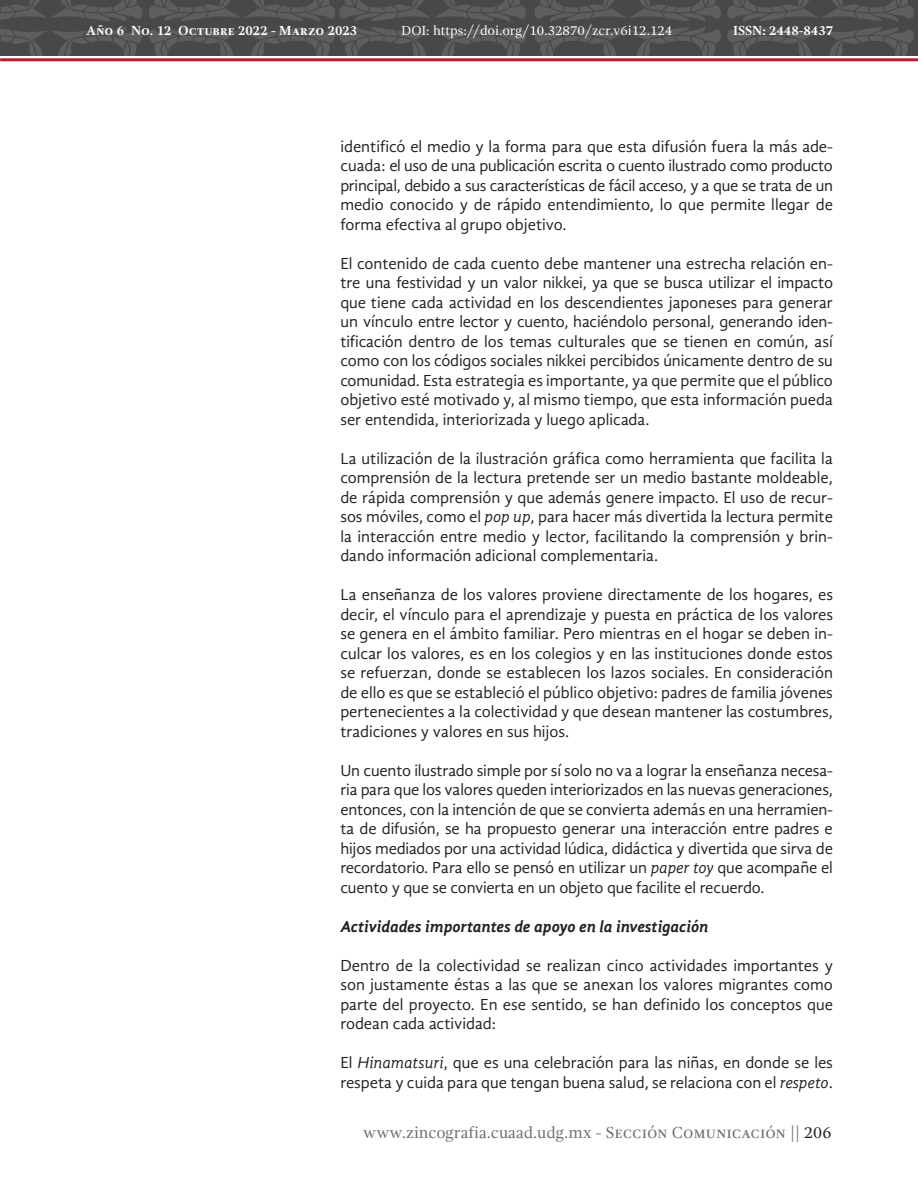
<style>
.page{position:relative;width:918px;height:1188px;background:#fff}
.page>*{position:absolute;margin:0;border:0;box-sizing:border-box;transform-origin:0 0}
.t1{font:16.5px/19.5px "Gandhi Sans";color:#231f20;text-align:justify}
.t2{font:16.5px "Gandhi Serif";color:#6c6d70}
.t3{font:italic 700 16.5px "Gandhi Sans";color:#231f20}
.t4{font:700 13.5px "Gandhi Serif";color:#fff}
.t5{font:13.5px "Gandhi Serif";color:#fff}
.s1{font-style:italic}
.s2{color:#231f20}
</style>
<div class="page">
<hr style="left:0;top:58px;width:918px;height:3px;background:#be1d2c">
<svg style="left:0;top:0;width:527px;height:56px;background:#4e5052"></svg>
<svg style="left:533px;top:0;width:382px;height:56px;background:#4e5052"></svg>
<p class="t4" style="left:86px;top:23px;width:273px">Año 6 No. 12 Octubre 2022 - Marzo 2023</p>
<p class="t5" style="left:401px;top:23px;width:273px">DOI: https://doi.org/10.32870/zcr.v6i12.124</p>
<p class="t4" style="left:733px;top:23px;width:102px">ISSN: 2448-8437</p>
<p class="t1" style="left:340px;top:136px;width:494px">identificó el medio y la forma para que esta difusión fuera la más ade&shy;cuada: el uso de una publicación escrita o cuento ilustrado como producto principal, debido a sus características de fácil acceso, y a que se trata de un medio conocido y de rápido entendimiento, lo que permite llegar de forma efectiva al grupo objetivo.</p>
<p class="t1" style="left:340px;top:253px;width:494px">El contenido de cada cuento debe mantener una estrecha relación en&shy;tre una festividad y un valor nikkei, ya que se busca utilizar el impacto que tiene cada actividad en los descendientes japoneses para generar un vínculo entre lector y cuento, haciéndolo personal, generando iden&shy;tificación dentro de los temas culturales que se tienen en común, así como con los códigos sociales nikkei percibidos únicamente dentro de su comunidad. Esta estrategia es importante, ya que permite que el público objetivo esté motivado y, al mismo tiempo, que esta información pueda ser entendida, interiorizada y luego aplicada.</p>
<p class="t1" style="left:340px;top:448px;width:494px">La utilización de la ilustración gráfica como herramienta que facilita la comprensión de la lectura pretende ser un medio bastante moldeable, de rápida comprensión y que además genere impacto. El uso de recur&shy;sos móviles, como el <span class="s1">pop up</span>, para hacer más divertida la lectura permite la interacción entre medio y lector, facilitando la comprensión y brin&shy;dando información adicional complementaria.</p>
<p class="t1" style="left:340px;top:585px;width:494px">La enseñanza de los valores proviene directamente de los hogares, es decir, el vínculo para el aprendizaje y puesta en práctica de los valores se genera en el ámbito familiar. Pero mientras en el hogar se deben in&shy;culcar los valores, es en los colegios y en las instituciones donde estos se refuerzan, donde se establecen los lazos sociales. En consideración de ello es que se estableció el público objetivo: padres de familia jóvenes pertenecientes a la colectividad y que desean mantener las costumbres, tradiciones y valores en sus hijos.</p>
<p class="t1" style="left:340px;top:760px;width:494px">Un cuento ilustrado simple por sí solo no va a lograr la enseñanza necesa&shy;ria para que los valores queden interiorizados en las nuevas generaciones, entonces, con la intención de que se convierta además en una herramien&shy;ta de difusión, se ha propuesto generar una interacción entre padres e hijos mediados por una actividad lúdica, didáctica y divertida que sirva de recordatorio. Para ello se pensó en utilizar un <span class="s1">paper toy</span> que acompañe el cuento y que se convierta en un objeto que facilite el recuerdo.</p>
<p class="t3" style="left:340px;top:917px;width:369px">Actividades importantes de apoyo en la investigación</p>
<p class="t1" style="left:340px;top:955px;width:494px">Dentro de la colectividad se realizan cinco actividades importantes y son justamente éstas a las que se anexan los valores migrantes como parte del proyecto. En ese sentido, se han definido los conceptos que rodean cada actividad:</p>
<p class="t1" style="left:340px;top:1053px;width:494px">El <span class="s1">Hinamatsuri</span>, que es una celebración para las niñas, en donde se les respeta y cuida para que tengan buena salud, se relaciona con el <span class="s1">respeto</span>.</p>
<p class="t2" style="left:363px;top:1124px;width:470px">www.zincografia.cuaad.udg.mx - Sección Comunicación || <span class="s2">206</span></p>
</div>
